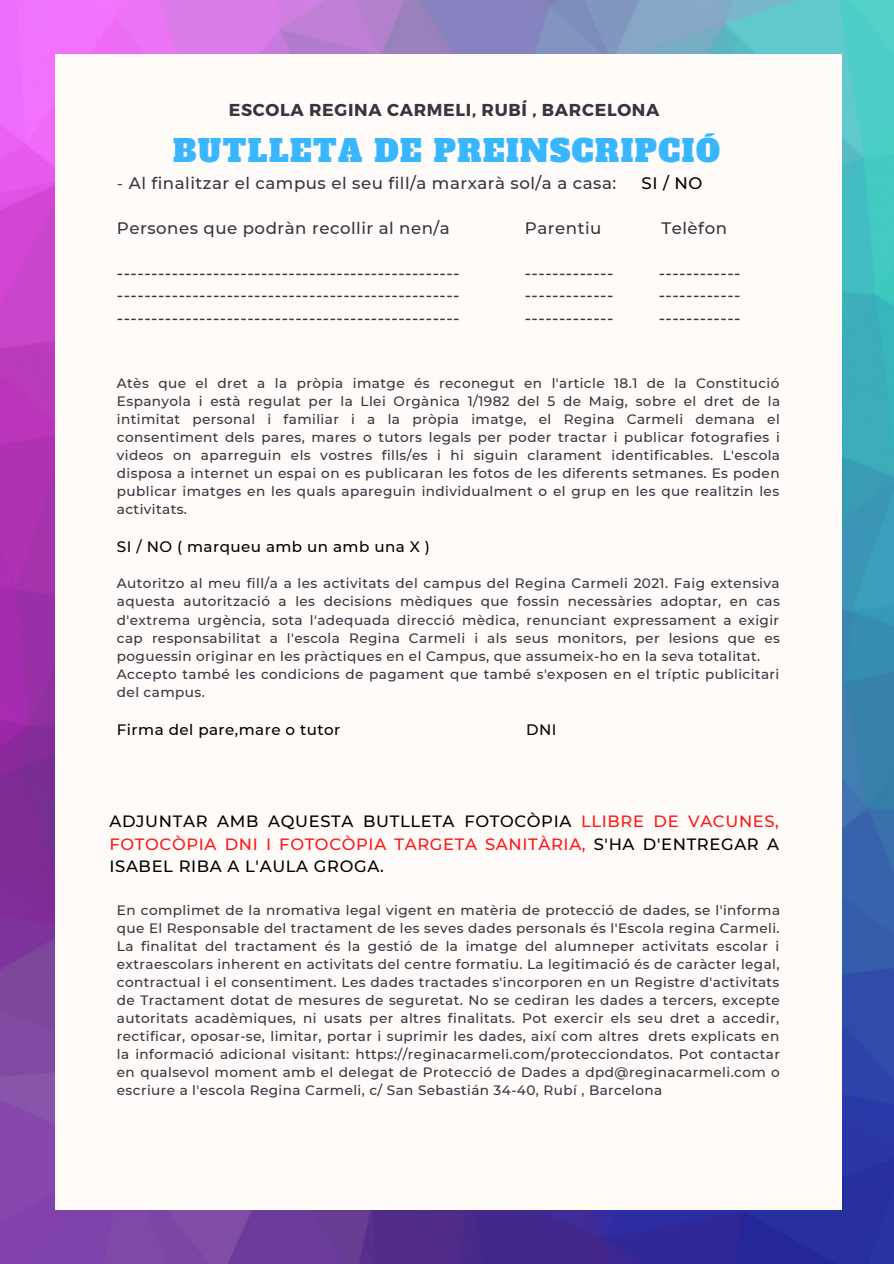
<style>
.page{position:relative;width:894px;height:1264px;background:#fff}
.page>*{position:absolute;margin:0;border:0;box-sizing:border-box;transform-origin:0 0}
.t1{font:30.15px "Alfa Slab One";letter-spacing:.05em;color:#38b6ff}
.t2{font:700 17.25px "Montserrat";letter-spacing:.04em;color:#36353f}
.t3{font:500 16.65px "Montserrat";letter-spacing:.03em;color:#36353f}
.t4{font:500 16.65px "Montserrat";color:#000}
.t5{font:500 16.35px/22.4px "Montserrat";letter-spacing:.04em;color:#000;text-align:justify}
.t6{font:500 15.15px "Montserrat";letter-spacing:.03em;color:#000}
.t7{font:500 13.65px/18px "Montserrat";letter-spacing:.03em;color:#36353f;text-align:justify}
.s1{font-weight:400}
.s2{color:#ff1616}
</style>
<div class="page">
<img style="left:0;top:0;width:893px;height:1263px">
<div style="left:55px;top:54px;width:786px;height:1156px;background:#fffbf9"></div>
<p class="t2" style="left:229px;top:98px;width:432px">ESCOLA REGINA CARMELI, RUBÍ , BARCELONA</p>
<p class="t1" style="left:173px;top:131px;width:548px">BUTLLETA DE PREINSCRIPCIÓ</p>
<p class="t3" style="left:117px;top:172px;width:500px"><span class="s1">-</span> Al finalitzar el campus el seu fill/a marxarà sol/a a casa:</p>
<p class="t4" style="left:641px;top:172px;width:62px">SI / NO</p>
<p class="t3" style="left:117px;top:217px;width:334px">Persones que podràn recollir al nen/a</p>
<p class="t3" style="left:525px;top:217px;width:78px">Parentiu</p>
<p class="t3" style="left:661px;top:217px;width:67px">Telèfon</p>
<p class="t3" style="left:117px;top:262px;width:344px">--------------------------------------------------</p>
<p class="t3" style="left:524px;top:262px;width:90px">-------------</p>
<p class="t3" style="left:658px;top:262px;width:83px">------------</p>
<p class="t3" style="left:117px;top:285px;width:344px">--------------------------------------------------</p>
<p class="t3" style="left:524px;top:285px;width:90px">-------------</p>
<p class="t3" style="left:658px;top:285px;width:83px">------------</p>
<p class="t3" style="left:117px;top:307px;width:344px">--------------------------------------------------</p>
<p class="t3" style="left:524px;top:307px;width:90px">-------------</p>
<p class="t3" style="left:658px;top:307px;width:83px">------------</p>
<p class="t7" style="left:117px;top:374px;width:664px">Atès que el dret a la pròpia imatge és reconegut en l'article 18.1 de la Constitució Espanyola i està regulat per la Llei Orgànica 1/1982 del 5 de Maig, sobre el dret de la intimitat personal i familiar i a la pròpia imatge, el Regina Carmeli demana el consentiment dels pares, mares o tutors legals per poder tractar i publicar fotografies i videos on aparreguin els vostres fills/es i hi siguin clarament identificables. L'escola disposa a internet un espai on es publicaran les fotos de les diferents setmanes. Es poden publicar imatges en les quals apareguin individualment o el grup en les que realitzin les activitats.</p>
<p class="t6" style="left:117px;top:537px;width:314px">SI / NO ( marqueu amb un amb una X )</p>
<p class="t7" style="left:117px;top:574px;width:664px">Autoritzo al meu fill/a a les activitats del campus del Regina Carmeli 2021. Faig extensiva aquesta autorització a les decisions mèdiques que fossin necessàries adoptar, en cas d'extrema urgència, sota l'adequada direcció mèdica, renunciant expressament a exigir cap responsabilitat a l'escola Regina Carmeli i als seus monitors, per lesions que es poguessin originar en les pràctiques en el Campus, que assumeix-ho en la seva totalitat.</p>
<p class="t7" style="left:117px;top:664px;width:663px">Accepto també les condicions de pagament que també s'exposen en el tríptic publicitari del campus.</p>
<p class="t6" style="left:117px;top:720px;width:225px">Firma del pare,mare o tutor</p>
<p class="t6" style="left:526px;top:720px;width:32px">DNI</p>
<p class="t5" style="left:109px;top:810px;width:671px">ADJUNTAR AMB AQUESTA BUTLLETA FOTOCÒPIA <span class="s2">LLIBRE DE VACUNES, FOTOCÒPIA DNI I FOTOCÒPIA TARGETA SANITÀRIA,</span> S'HA D'ENTREGAR A ISABEL RIBA A L'AULA GROGA.</p>
<p class="t7" style="left:117px;top:901px;width:664px">En complimet de la nromativa legal vigent en matèria de protecció de dades, se l'informa que El Responsable del tractament de les seves dades personals és l'Escola regina Carmeli.<br>La finalitat del tractament és la gestió de la imatge del alumneper activitats escolar i extraescolars inherent en activitats del centre formatiu. La legitimació és de caràcter legal, contractual i el consentiment. Les dades tractades s'incorporen en un Registre d'activitats de Tractament dotat de mesures de seguretat. No se cediran les dades a tercers, excepte autoritats acadèmiques, ni usats per altres finalitats. Pot exercir els seu dret a accedir, rectificar, oposar-se, limitar, portar i suprimir les dades, així com altres drets explicats en la informació adicional visitant: https://reginacarmeli.com/protecciondatos. Pot contactar en qualsevol moment amb el delegat de Protecció de Dades a dpd@reginacarmeli.com o escriure a l'escola Regina Carmeli, c/ San Sebastián 34-40, Rubí , Barcelona</p>
</div>
